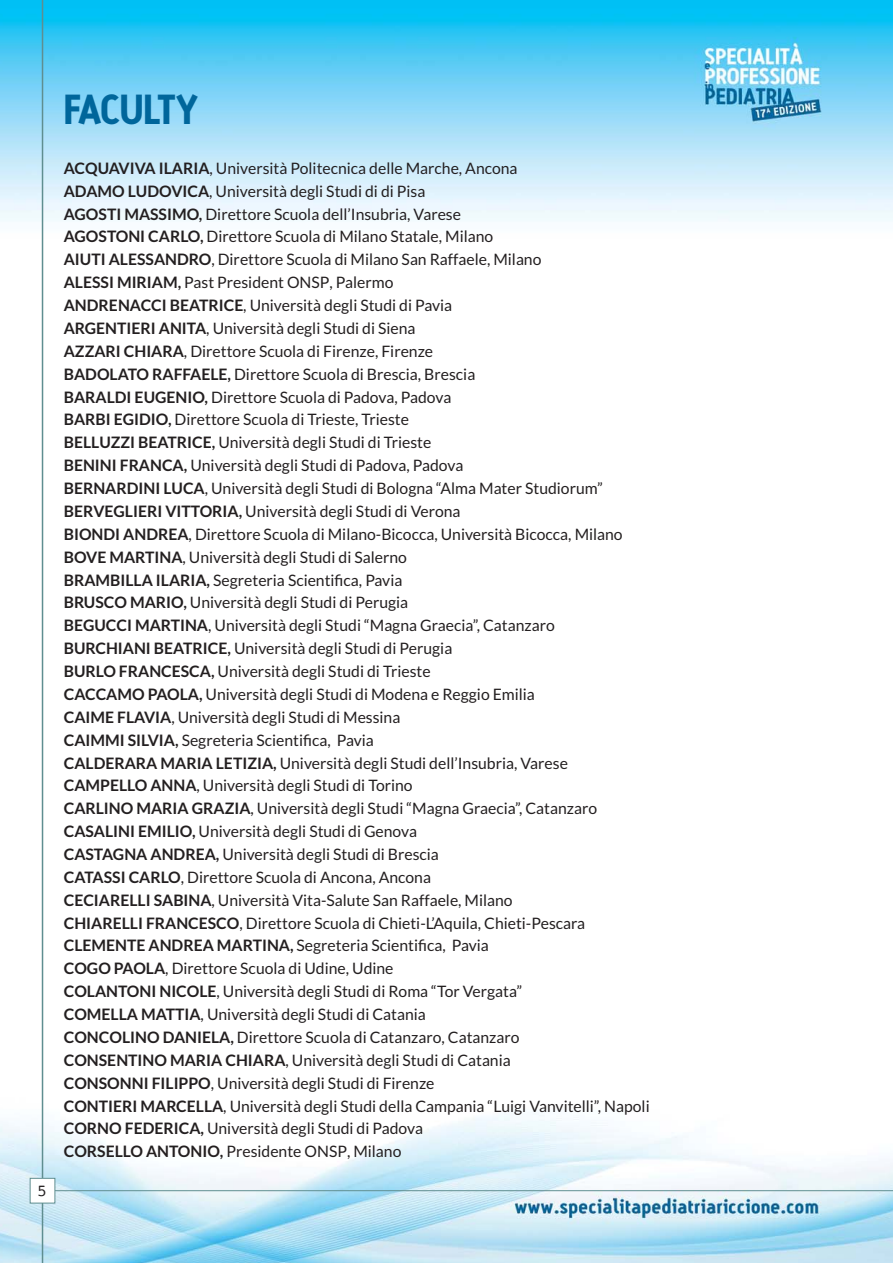
<style>
.page{position:relative;width:893px;height:1263px;background:#fff}
.page>*{position:absolute;margin:0;border:0;box-sizing:border-box;transform-origin:0 0}
.t1{font:700 40.5px "Antitled";letter-spacing:-.015em;color:#00669b}
.t2{font:16.5px "Courier";color:#231f20}
.t3{font:15.75px/22.8px "Lato";color:#231f20}
.s1{font-weight:700}
</style>
<div class="page">
<img style="left:0;top:0;width:893px;height:1263px">
<hr style="left:43px;top:1190px;width:850px;height:1px;background:#5f8e90">
<hr style="left:42px;top:0;width:1px;height:1263px;background:#5f8e90">
<div style="left:31px;top:1179px;width:24px;height:24px;background:#fff"></div>
<div style="left:30px;top:1178px;width:25px;height:25px;border:1px solid #5f8e90"></div>
<p class="t2" style="left:37px;top:1184px;width:11px">5</p>
<h1 class="t1" style="left:64px;top:87px;width:136px">FACULTY</h1>
<p class="t3" style="left:64px;top:158px;width:587px"><span class="s1">ACQUAVIVA ILARIA</span>, Università Politecnica delle Marche, Ancona<br><span class="s1">ADAMO LUDOVICA</span>, Università degli Studi di di Pisa<br><span class="s1">AGOSTI MASSIMO,</span> Direttore Scuola dell’Insubria, Varese<br><span class="s1">AGOSTONI CARLO,</span> Direttore Scuola di Milano Statale, Milano<br><span class="s1">AIUTI ALESSANDRO</span>, Direttore Scuola di Milano San Raffaele, Milano<br><span class="s1">ALESSI MIRIAM,</span> Past President ONSP, Palermo<br><span class="s1">ANDRENACCI BEATRICE</span>, Università degli Studi di Pavia<br><span class="s1">ARGENTIERI ANITA</span>, Università degli Studi di Siena<br><span class="s1">AZZARI CHIARA</span>, Direttore Scuola di Firenze, Firenze<br><span class="s1">BADOLATO RAFFAELE,</span> Direttore Scuola di Brescia, Brescia<br><span class="s1">BARALDI EUGENIO,</span> Direttore Scuola di Padova, Padova<br><span class="s1">BARBI EGIDIO,</span> Direttore Scuola di Trieste, Trieste<br><span class="s1">BELLUZZI BEATRICE,</span> Università degli Studi di Trieste<br><span class="s1">BENINI FRANCA,</span> Università degli Studi di Padova, Padova<br><span class="s1">BERNARDINI LUCA</span>, Università degli Studi di Bologna “Alma Mater Studiorum” <span class="s1">BERVEGLIERI VITTORIA,</span> Università degli Studi di Verona<br><span class="s1">BIONDI ANDREA</span>, Direttore Scuola di Milano-Bicocca, Università Bicocca, Milano <span class="s1">BOVE MARTINA</span>, Università degli Studi di Salerno<br><span class="s1">BRAMBILLA ILARIA,</span> Segreteria Scientifica, Pavia<br><span class="s1">BRUSCO MARIO,</span> Università degli Studi di Perugia<br><span class="s1">BEGUCCI MARTINA</span>, Università degli Studi “Magna Graecia”, Catanzaro<br><span class="s1">BURCHIANI BEATRICE,</span> Università degli Studi di Perugia<br><span class="s1">BURLO FRANCESCA,</span> Università degli Studi di Trieste<br><span class="s1">CACCAMO PAOLA,</span> Università degli Studi di Modena e Reggio Emilia<br><span class="s1">CAIME FLAVIA</span>, Università degli Studi di Messina<br><span class="s1">CAIMMI SILVIA,</span> Segreteria Scientifica, Pavia<br><span class="s1">CALDERARA MARIA LETIZIA,</span> Università degli Studi dell’Insubria, Varese <span class="s1">CAMPELLO ANNA</span>, Università degli Studi di Torino<br><span class="s1">CARLINO MARIA GRAZIA</span>, Università degli Studi “Magna Graecia”, Catanzaro <span class="s1">CASALINI EMILIO,</span> Università degli Studi di Genova<br><span class="s1">CASTAGNA ANDREA,</span> Università degli Studi di Brescia<br><span class="s1">CATASSI CARLO</span>, Direttore Scuola di Ancona, Ancona<br><span class="s1">CECIARELLI SABINA</span>, Università Vita-Salute San Raffaele, Milano<br><span class="s1">CHIARELLI FRANCESCO</span>, Direttore Scuola di Chieti-L’Aquila, Chieti-Pescara <span class="s1">CLEMENTE ANDREA MARTINA,</span> Segreteria Scientifica, Pavia<br><span class="s1">COGO PAOLA</span>, Direttore Scuola di Udine, Udine<br><span class="s1">COLANTONI NICOLE</span>, Università degli Studi di Roma “Tor Vergata”<br><span class="s1">COMELLA MATTIA</span>, Università degli Studi di Catania<br><span class="s1">CONCOLINO DANIELA,</span> Direttore Scuola di Catanzaro, Catanzaro<br><span class="s1">CONSENTINO MARIA CHIARA</span>, Università degli Studi di Catania<br><span class="s1">CONSONNI FILIPPO</span>, Università degli Studi di Firenze<br><span class="s1">CONTIERI MARCELLA</span>, Università degli Studi della Campania “Luigi Vanvitelli”, Napoli <span class="s1">CORNO FEDERICA,</span> Università degli Studi di Padova<br><span class="s1">CORSELLO ANTONIO,</span> Presidente ONSP, Milano</p>
</div>
